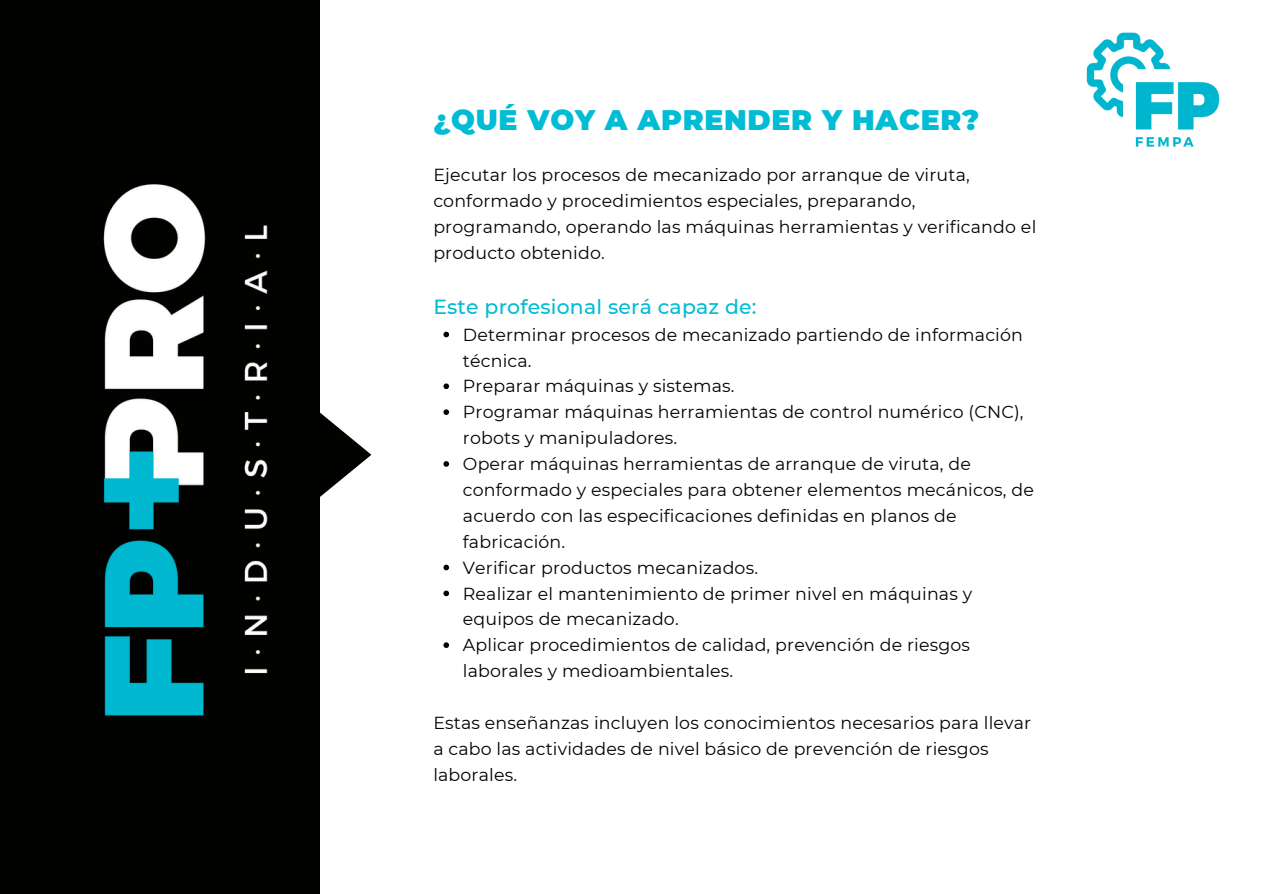
<style>
.page{position:relative;width:1263px;height:894px;background:#fff}
.page>*{position:absolute;margin:0;border:0;box-sizing:border-box;transform-origin:0 0}
.t1{font:900 28.2px "Montserrat";letter-spacing:.025em;color:#00bcd4}
.t2{font:500 20.4px "Montserrat";letter-spacing:.01em;color:#01bcd4}
.t3{font:17.4px/25.8px "Montserrat";letter-spacing:.01em;color:#020301}
</style>
<div class="page">
<div style="left:0;top:0;width:1263px;height:893px;background:#020301"></div>
<div style="left:320px;top:0;width:943px;height:893px;background:#fff"></div>
<svg style="left:320px;top:412px;width:51px;height:85px"></svg>
<img style="left:103px;top:184px;width:165px;height:532px">
<svg style="left:443px;top:331px;width:6px;height:6px"></svg>
<svg style="left:443px;top:383px;width:6px;height:6px"></svg>
<svg style="left:443px;top:409px;width:6px;height:6px"></svg>
<svg style="left:443px;top:461px;width:6px;height:5px"></svg>
<svg style="left:443px;top:564px;width:6px;height:6px"></svg>
<svg style="left:443px;top:590px;width:6px;height:6px"></svg>
<svg style="left:443px;top:642px;width:6px;height:5px"></svg>
<img style="left:1086px;top:32px;width:134px;height:115px">
<p class="t1" style="left:433px;top:103px;width:547px">¿QUÉ VOY A APRENDER Y HACER?</p>
<p class="t3" style="left:433px;top:162px;width:604px">Ejecutar los procesos de mecanizado por arranque de viruta, conformado y procedimientos especiales, preparando, programando, operando las máquinas herramientas y verificando el producto obtenido.</p>
<p class="t2" style="left:433px;top:294px;width:325px">Este profesional será capaz de:</p>
<p class="t3" style="left:463px;top:321px;width:562px">Determinar procesos de mecanizado partiendo de información técnica.</p>
<p class="t3" style="left:463px;top:373px;width:273px">Preparar máquinas y sistemas.</p>
<p class="t3" style="left:463px;top:399px;width:562px">Programar máquinas herramientas de control numérico (CNC), robots y manipuladores.</p>
<p class="t3" style="left:463px;top:451px;width:572px">Operar máquinas herramientas de arranque de viruta, de conformado y especiales para obtener elementos mecánicos, de acuerdo con las especificaciones definidas en planos de fabricación.</p>
<p class="t3" style="left:463px;top:554px;width:297px">Verificar productos mecanizados.</p>
<p class="t3" style="left:463px;top:580px;width:511px">Realizar el mantenimiento de primer nivel en máquinas y equipos de mecanizado.</p>
<p class="t3" style="left:463px;top:632px;width:509px">Aplicar procedimientos de calidad, prevención de riesgos laborales y medioambientales.</p>
<p class="t3" style="left:433px;top:709px;width:599px">Estas enseñanzas incluyen los conocimientos necesarios para llevar a cabo las actividades de nivel básico de prevención de riesgos laborales.</p>
</div>
